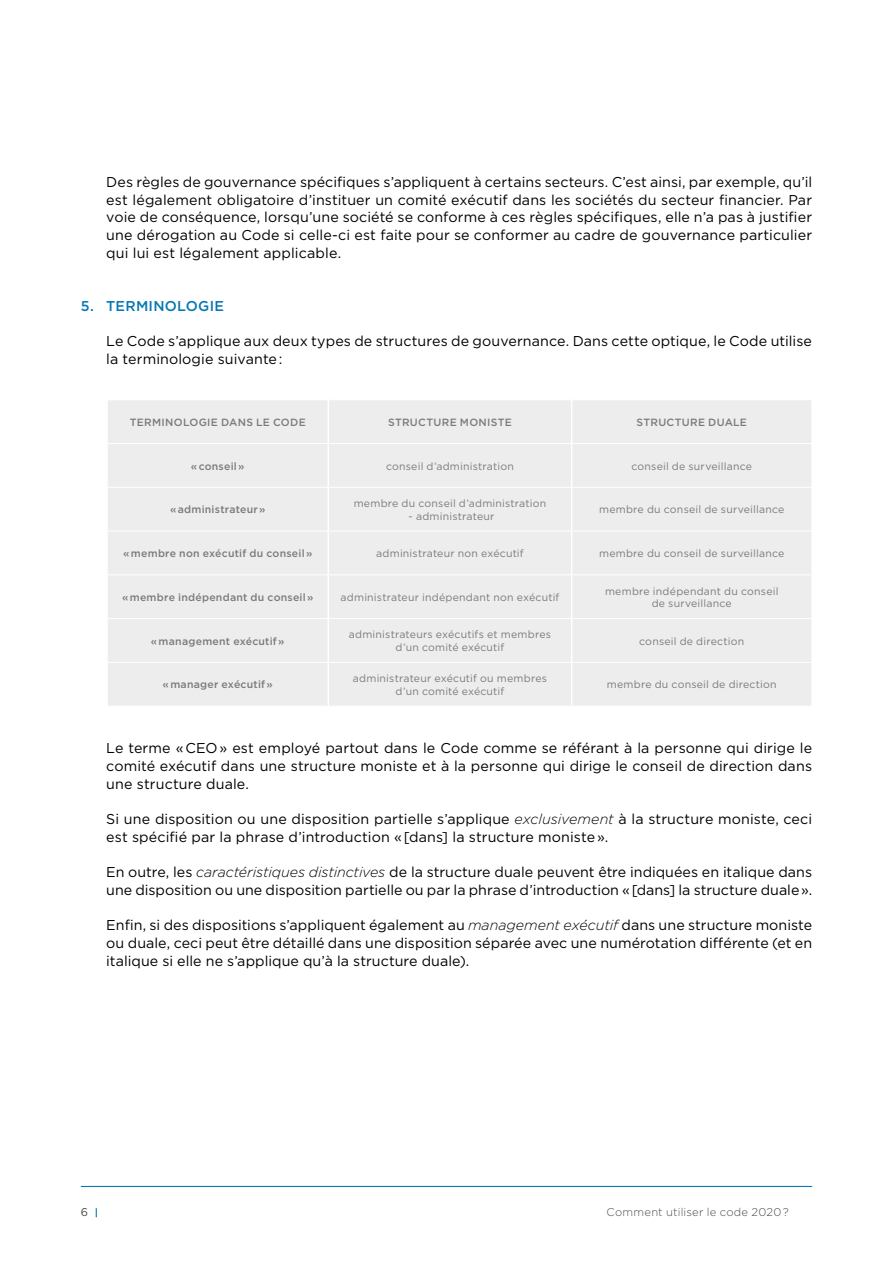
<style>
.page{position:relative;width:893px;height:1263px;background:#fff}
.page>*{position:absolute;margin:0;border:0;box-sizing:border-box;transform-origin:0 0}
.t1{font:14.25px/17.7px "Gotham";letter-spacing:.005em;color:#000;text-align:justify}
.t2{font:500 14.25px "Gotham";letter-spacing:.02em;color:#0778b3}
.t3{font:300 11.25px "Gotham";letter-spacing:.02em;color:#4b4b4b}
.t4{font:11.25px "Gotham";color:#4b4b4b}
.t5{font:10.5px/12.6px "Gotham";letter-spacing:.02em;color:#7c7b7b;text-align:center}
.t6{font:500 10.5px "Gotham";letter-spacing:.025em;color:#7c7b7b}
.s1{font-weight:300;font-style:italic}
.s2{font-weight:700;font-size:9.75px;color:#0778b3}
</style>
<div class="page">
<hr style="left:81px;top:1186px;width:731px;height:1px;background:#0778b3">
<div style="left:108px;top:400px;width:703px;height:306px;background:#ededed"></div>
<hr style="left:328px;top:400px;width:1px;height:43px;background:#fff">
<hr style="left:571px;top:400px;width:1px;height:43px;background:#fff">
<hr style="left:328px;top:444px;width:1px;height:43px;background:#fff">
<hr style="left:571px;top:444px;width:1px;height:43px;background:#fff">
<hr style="left:328px;top:488px;width:1px;height:43px;background:#fff">
<hr style="left:571px;top:488px;width:1px;height:43px;background:#fff">
<hr style="left:328px;top:531px;width:1px;height:43px;background:#fff">
<hr style="left:571px;top:531px;width:1px;height:43px;background:#fff">
<hr style="left:328px;top:575px;width:1px;height:43px;background:#fff">
<hr style="left:571px;top:575px;width:1px;height:43px;background:#fff">
<hr style="left:328px;top:619px;width:1px;height:43px;background:#fff">
<hr style="left:571px;top:619px;width:1px;height:43px;background:#fff">
<hr style="left:328px;top:663px;width:1px;height:43px;background:#fff">
<hr style="left:571px;top:663px;width:1px;height:43px;background:#fff">
<hr style="left:107px;top:443px;width:221px;height:1px;background:#fff">
<hr style="left:328px;top:443px;width:244px;height:1px;background:#fff">
<hr style="left:572px;top:443px;width:240px;height:1px;background:#fff">
<hr style="left:107px;top:487px;width:221px;height:1px;background:#fff">
<hr style="left:328px;top:487px;width:244px;height:1px;background:#fff">
<hr style="left:572px;top:487px;width:240px;height:1px;background:#fff">
<hr style="left:107px;top:531px;width:221px;height:1px;background:#fff">
<hr style="left:328px;top:531px;width:244px;height:1px;background:#fff">
<hr style="left:572px;top:531px;width:240px;height:1px;background:#fff">
<hr style="left:107px;top:574px;width:221px;height:1px;background:#fff">
<hr style="left:328px;top:574px;width:244px;height:1px;background:#fff">
<hr style="left:572px;top:574px;width:240px;height:1px;background:#fff">
<hr style="left:107px;top:618px;width:221px;height:1px;background:#fff">
<hr style="left:328px;top:618px;width:244px;height:1px;background:#fff">
<hr style="left:572px;top:618px;width:240px;height:1px;background:#fff">
<hr style="left:107px;top:662px;width:221px;height:1px;background:#fff">
<hr style="left:328px;top:662px;width:244px;height:1px;background:#fff">
<hr style="left:572px;top:662px;width:240px;height:1px;background:#fff">
<p class="t1" style="left:106px;top:173px;width:707px">Des règles de gouvernance spécifiques s’appliquent à certains secteurs. C’est ainsi, par exemple, qu’il est légalement obligatoire d’instituer un comité exécutif dans les sociétés du secteur financier. Par voie de conséquence, lorsqu’une société se conforme à ces règles spécifiques, elle n’a pas à justifier une dérogation au Code si celle-ci est faite pour se conformer au cadre de gouvernance particulier qui lui est légalement applicable.</p>
<p class="t2" style="left:81px;top:297px;width:145px">5. TERMINOLOGIE</p>
<p class="t1" style="left:106px;top:332px;width:707px">Le Code s’applique aux deux types de structures de gouvernance. Dans cette optique, le Code utilise la terminologie suivante :</p>
<p class="t6" style="left:130px;top:415px;width:177px">TERMINOLOGIE DANS LE CODE</p>
<p class="t6" style="left:388px;top:415px;width:125px">STRUCTURE MONISTE</p>
<p class="t6" style="left:637px;top:415px;width:112px">STRUCTURE DUALE</p>
<p class="t6" style="left:191px;top:459px;width:55px">« conseil »</p>
<p class="t5" style="left:386px;top:459px;width:129px">conseil d’administration</p>
<p class="t5" style="left:631px;top:459px;width:122px">conseil de surveillance</p>
<p class="t6" style="left:170px;top:503px;width:97px">« administrateur »</p>
<p class="t5" style="left:354px;top:497px;width:194px">membre du conseil d’administration</p>
<p class="t5" style="left:409px;top:509px;width:87px">- administrateur</p>
<p class="t5" style="left:599px;top:503px;width:187px">membre du conseil de surveillance</p>
<p class="t6" style="left:123px;top:547px;width:191px">« membre non exécutif du conseil »</p>
<p class="t5" style="left:376px;top:547px;width:149px">administrateur non exécutif</p>
<p class="t5" style="left:599px;top:547px;width:187px">membre du conseil de surveillance</p>
<p class="t6" style="left:122px;top:590px;width:193px">« membre indépendant du conseil »</p>
<p class="t5" style="left:341px;top:591px;width:220px">administrateur indépendant non exécutif</p>
<p class="t5" style="left:605px;top:584px;width:175px">membre indépendant du conseil de surveillance</p>
<p class="t6" style="left:151px;top:634px;width:135px">« management exécutif »</p>
<p class="t5" style="left:349px;top:628px;width:204px">administrateurs exécutifs et membres d’un comité exécutif</p>
<p class="t5" style="left:639px;top:634px;width:107px">conseil de direction</p>
<p class="t6" style="left:163px;top:678px;width:112px">« manager exécutif »</p>
<p class="t5" style="left:353px;top:672px;width:196px">administrateur exécutif ou membres d’un comité exécutif</p>
<p class="t5" style="left:607px;top:678px;width:171px">membre du conseil de direction</p>
<p class="t1" style="left:106px;top:739px;width:707px">Le terme « CEO » est employé partout dans le Code comme se référant à la personne qui dirige le comité exécutif dans une structure moniste et à la personne qui dirige le conseil de direction dans une structure duale.</p>
<p class="t1" style="left:106px;top:810px;width:707px">Si une disposition ou une disposition partielle s’applique <span class="s1">exclusivement</span> à la structure moniste, ceci est spécifié par la phrase d’introduction « [dans] la structure moniste ».</p>
<p class="t1" style="left:106px;top:863px;width:707px">En outre, les <span class="s1">caractéristiques distinctives</span> de la structure duale peuvent être indiquées en italique dans une disposition ou une disposition partielle ou par la phrase d’introduction « [dans] la structure duale ».</p>
<p class="t1" style="left:106px;top:916px;width:707px">Enfin, si des dispositions s’appliquent également au <span class="s1">management exécutif</span> dans une structure moniste ou duale, ceci peut être détaillé dans une disposition séparée avec une numérotation différente (et en italique si elle ne s’applique qu’à la structure duale).</p>
<p class="t4" style="left:81px;top:1205px;width:19px">6 <span class="s2">|</span></p>
<p class="t3" style="left:607px;top:1205px;width:184px">Comment utiliser le code 2020 ?</p>
</div>
